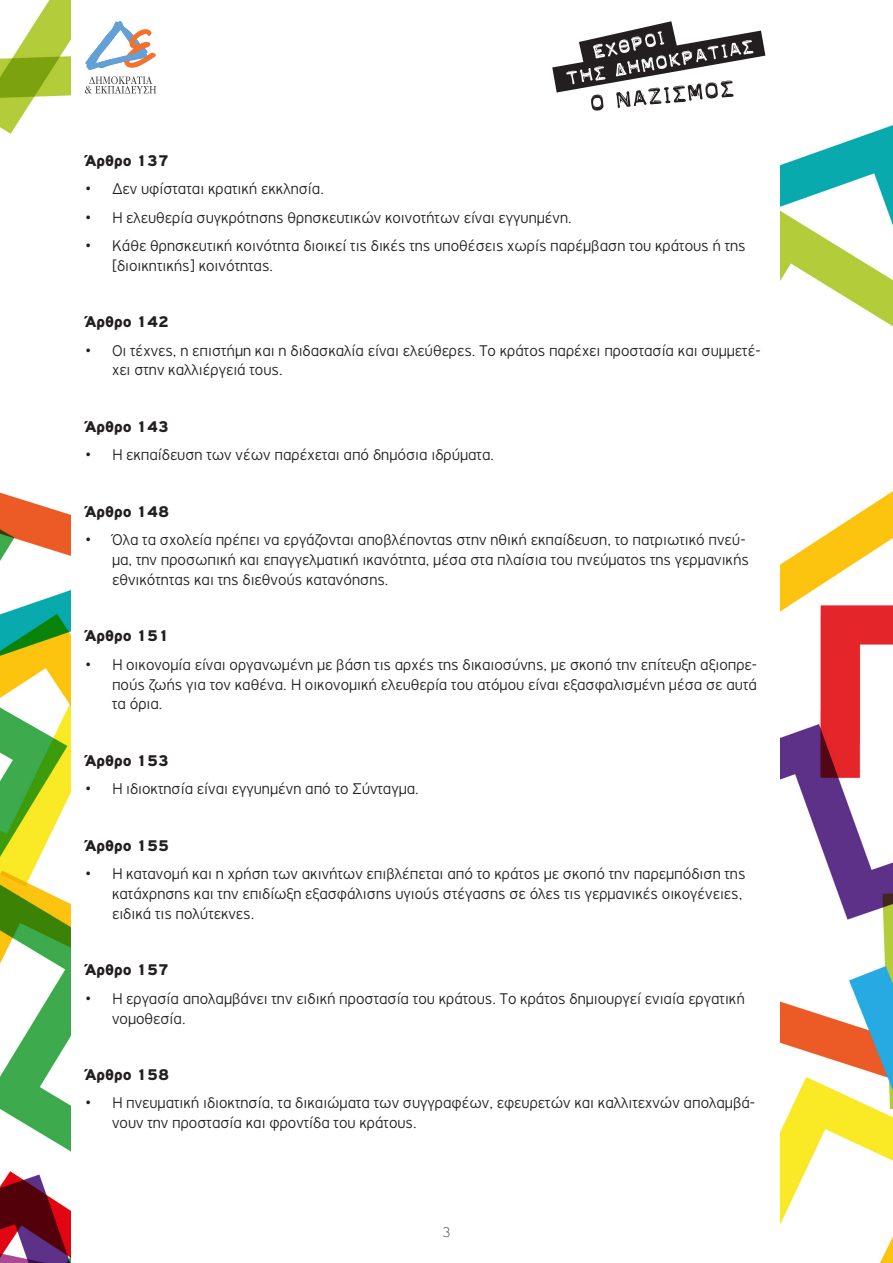
<style>
.page{position:relative;width:893px;height:1263px;background:#fff}
.page>*{position:absolute;margin:0;border:0;box-sizing:border-box;transform-origin:0 0}
.t1{font:300 16.5px/19.8px "PF Highway Gothic";color:#231f20}
.body_justified{font:900 16.5px "PF Highway Gothic";color:#231f20}
.body{font:100 15px "PF Highway Gothic";color:#57585a}
</style>
<div class="page">
<svg style="left:85px;top:21px;width:71px;height:49px"></svg>
<svg style="left:85px;top:76px;width:71px;height:18px"></svg>
<svg style="left:552px;top:21px;width:213px;height:90px"></svg>
<img style="left:780px;top:125px;width:113px;height:1138px">
<img style="left:0;top:0;width:70px;height:1263px">
<p class="body_justified" style="left:85px;top:151px;width:85px">Άρθρο 137</p>
<p class="t1" style="left:85px;top:179px;width:241px">• Δεν υφίσταται κρατική εκκλησία.</p>
<p class="t1" style="left:85px;top:207px;width:488px">• Η ελευθερία συγκρότησης θρησκευτικών κοινοτήτων είναι εγγυημένη.</p>
<p class="t1" style="left:112px;top:236px;width:635px;text-indent:-27px">• Κάθε θρησκευτική κοινότητα διοικεί τις δικές της υποθέσεις χωρίς παρέμβαση του κράτους ή της [διοικητικής] κοινότητας.</p>
<p class="body_justified" style="left:85px;top:313px;width:85px">Άρθρο 142</p>
<p class="t1" style="left:112px;top:340px;width:650px;text-indent:-27px">• Οι τέχνες, η επιστήμη και η διδασκαλία είναι ελεύθερες. Το κράτος παρέχει προστασία και συμμετέ&shy;χει στην καλλιέργειά τους.</p>
<p class="body_justified" style="left:85px;top:417px;width:85px">Άρθρο 143</p>
<p class="t1" style="left:85px;top:445px;width:411px">• Η εκπαίδευση των νέων παρέχεται από δημόσια ιδρύματα.</p>
<p class="body_justified" style="left:85px;top:502px;width:85px">Άρθρο 148</p>
<p class="t1" style="left:112px;top:530px;width:638px;text-indent:-27px">• Όλα τα σχολεία πρέπει να εργάζονται αποβλέποντας στην ηθική εκπαίδευση, το πατριωτικό πνεύ&shy;μα, την προσωπική και επαγγελματική ικανότητα, μέσα στα πλαίσια του πνεύματος της γερμανικής εθνικότητας και της διεθνούς κατανόησης.</p>
<p class="body_justified" style="left:85px;top:627px;width:85px">Άρθρο 151</p>
<p class="t1" style="left:112px;top:654px;width:647px;text-align:justify;text-indent:-27px">• Η οικονομία είναι οργανωμένη με βάση τις αρχές της δικαιοσύνης, με σκοπό την επίτευξη αξιοπρε&shy;πούς ζωής για τον καθένα. Η οικονομική ελευθερία του ατόμου είναι εξασφαλισμένη μέσα σε αυτά τα όρια.</p>
<p class="body_justified" style="left:85px;top:751px;width:85px">Άρθρο 153</p>
<p class="t1" style="left:85px;top:779px;width:335px">• Η ιδιοκτησία είναι εγγυημένη από το Σύνταγμα.</p>
<p class="body_justified" style="left:85px;top:836px;width:85px">Άρθρο 155</p>
<p class="t1" style="left:112px;top:864px;width:635px;text-indent:-27px">• Η κατανομή και η χρήση των ακινήτων επιβλέπεται από το κράτος με σκοπό την παρεμπόδιση της κατάχρησης και την επιδίωξη εξασφάλισης υγιούς στέγασης σε όλες τις γερμανικές οικογένειες, ειδικά τις πολύτεκνες.</p>
<p class="body_justified" style="left:85px;top:961px;width:85px">Άρθρο 157</p>
<p class="t1" style="left:112px;top:988px;width:634px;text-indent:-27px">• Η εργασία απολαμβάνει την ειδική προστασία του κράτους. Το κράτος δημιουργεί ενιαία εργατική νομοθεσία.</p>
<p class="body_justified" style="left:85px;top:1065px;width:85px">Άρθρο 158</p>
<p class="t1" style="left:112px;top:1093px;width:645px;text-indent:-27px">• Η πνευματική ιδιοκτησία, τα δικαιώματα των συγγραφέων, εφευρετών και καλλιτεχνών απολαμβά&shy;νουν την προστασία και φροντίδα του κράτους.</p>
<p class="body" style="left:442px;top:1225px;width:10px">3</p>
</div>
